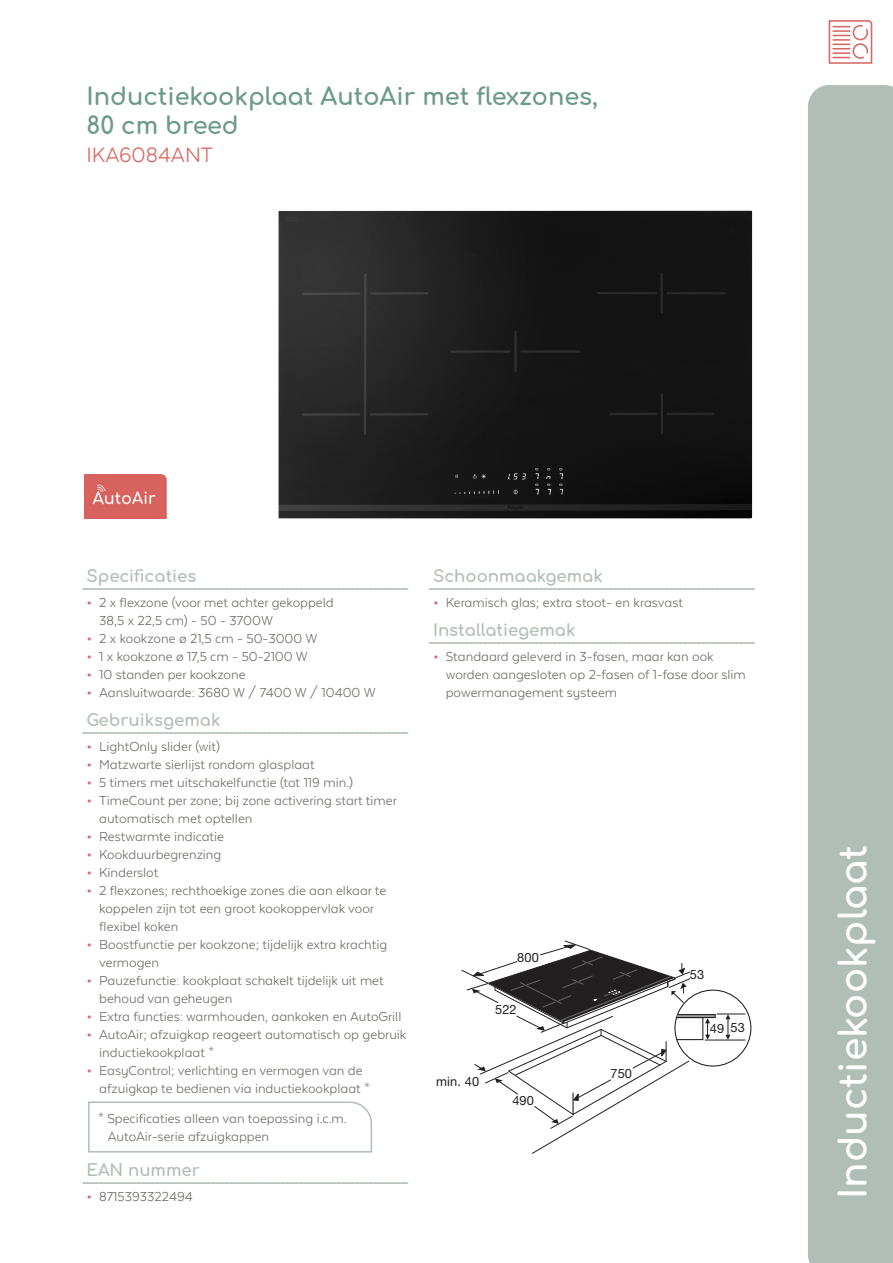
<style>
.page{position:relative;width:893px;height:1263px;background:#fff}
.page>*{position:absolute;margin:0;border:0;box-sizing:border-box;transform-origin:0 0}
.t1{font:37.5px "Comfortaa";color:#fff}
.Productomschrijving{font:24px/28.5px "Comfortaa";color:#6c9a89}
.Typenummer{font:24px "Texta Alt";color:#d86762}
.Producttekst_tussenk{font:16.5px "Comfortaa";color:#b1beb5}
.t2{font:15px/18px "Texta Alt";color:#706d68}
.t3{font:12.9px "Helvetica Neue LT Std";letter-spacing:.01em;color:#231f20}
.s1{font-weight:700;font-size:18px;color:#d86762}
</style>
<div class="page">
<div style="left:808px;top:85px;width:85px;height:1178px;background:#b1beb5"></div>
<svg style="left:829px;top:20px;width:43px;height:44px"></svg>
<img style="left:278px;top:211px;width:474px;height:307px">
<svg style="left:83px;top:588px;width:325px;height:2px"></svg>
<svg style="left:83px;top:732px;width:325px;height:2px"></svg>
<svg style="left:429px;top:588px;width:325px;height:2px"></svg>
<svg style="left:429px;top:642px;width:325px;height:2px"></svg>
<svg style="left:83px;top:1182px;width:325px;height:2px"></svg>
<svg style="left:675px;top:990px;width:76px;height:76px"></svg>
<svg style="left:461px;top:940px;width:284px;height:214px"></svg>
<svg style="left:88px;top:1101px;width:284px;height:52px"></svg>
<img style="left:85px;top:475px;width:81px;height:43px">
<p class="Productomschrijving" style="left:86px;top:79px;width:513px">Inductiekookplaat AutoAir met flexzones,<br>80 cm breed</p>
<p class="Typenummer" style="left:86px;top:143px;width:128px">IKA6084ANT</p>
<p class="Producttekst_tussenk" style="left:86px;top:561px;width:112px">Specificaties</p>
<p class="t2" style="left:99px;top:593px;width:236px;text-indent:-13px"><span class="s1">•</span> 2 x flexzone (voor met achter gekoppeld<br>38,5 x 22,5 cm) - 50 - 3700W</p>
<p class="t2" style="left:86px;top:629px;width:232px"><span class="s1">•</span> 2 x kookzone ø 21,5 cm - 50-3000 W</p>
<p class="t2" style="left:86px;top:647px;width:223px"><span class="s1">•</span> 1 x kookzone ø 17,5 cm - 50-2100 W</p>
<p class="t2" style="left:86px;top:665px;width:161px"><span class="s1">•</span> 10 standen per kookzone</p>
<p class="t2" style="left:86px;top:683px;width:291px"><span class="s1">•</span> Aansluitwaarde: 3680 W / 7400 W / 10400 W</p>
<p class="Producttekst_tussenk" style="left:86px;top:705px;width:135px">Gebruiksgemak</p>
<p class="t2" style="left:86px;top:737px;width:135px"><span class="s1">•</span> LightOnly slider (wit)</p>
<p class="t2" style="left:86px;top:755px;width:230px"><span class="s1">•</span> Matzwarte sierlijst rondom glasplaat</p>
<p class="t2" style="left:86px;top:773px;width:268px"><span class="s1">•</span> 5 timers met uitschakelfunctie (tot 119 min.)</p>
<p class="t2" style="left:99px;top:791px;width:299px;text-indent:-13px"><span class="s1">•</span> TimeCount per zone; bij zone activering start timer automatisch met optellen</p>
<p class="t2" style="left:86px;top:827px;width:139px"><span class="s1">•</span> Restwarmte indicatie</p>
<p class="t2" style="left:86px;top:845px;width:136px"><span class="s1">•</span> Kookduurbegrenzing</p>
<p class="t2" style="left:86px;top:863px;width:73px"><span class="s1">•</span> Kinderslot</p>
<p class="t2" style="left:99px;top:881px;width:289px;text-indent:-13px"><span class="s1">•</span> 2 flexzones; rechthoekige zones die aan elkaar te koppelen zijn tot een groot kookoppervlak voor flexibel koken</p>
<p class="t2" style="left:99px;top:935px;width:290px;text-indent:-13px"><span class="s1">•</span> Boostfunctie per kookzone; tijdelijk extra krachtig vermogen</p>
<p class="t2" style="left:99px;top:971px;width:286px;text-indent:-13px"><span class="s1">•</span> Pauzefunctie: kookplaat schakelt tijdelijk uit met behoud van geheugen</p>
<p class="t2" style="left:86px;top:1007px;width:316px"><span class="s1">•</span> Extra functies: warmhouden, aankoken en AutoGrill</p>
<p class="t2" style="left:99px;top:1025px;width:309px;text-indent:-13px"><span class="s1">•</span> AutoAir; afzuigkap reageert automatisch op gebruik inductiekookplaat *</p>
<p class="t2" style="left:99px;top:1061px;width:272px;text-indent:-13px"><span class="s1">•</span> EasyControl; verlichting en vermogen van de afzuigkap te bedienen via inductiekookplaat *</p>
<p class="t2" style="left:108px;top:1109px;width:240px;text-indent:-10px">* Specificaties alleen van toepassing i.c.m.<br>AutoAir-serie afzuigkappen</p>
<p class="Producttekst_tussenk" style="left:86px;top:1155px;width:115px">EAN nummer</p>
<p class="t2" style="left:86px;top:1187px;width:108px"><span class="s1">•</span> 8715393322494</p>
<p class="Producttekst_tussenk" style="left:433px;top:561px;width:171px">Schoonmaakgemak</p>
<p class="t2" style="left:433px;top:593px;width:251px"><span class="s1">•</span> Keramisch glas; extra stoot- en krasvast</p>
<p class="Producttekst_tussenk" style="left:433px;top:615px;width:144px">Installatiegemak</p>
<p class="t2" style="left:446px;top:647px;width:301px;text-indent:-13px"><span class="s1">•</span> Standaard geleverd in 3-fasen, maar kan ook worden aangesloten op 2-fasen of 1-fase door slim powermanagement systeem</p>
<p class="t3" style="left:517px;top:949px;width:23px">800</p>
<p class="t3" style="left:495px;top:1002px;width:23px">522</p>
<p class="t3" style="left:436px;top:1073px;width:45px">min. 40</p>
<p class="t3" style="left:512px;top:1093px;width:23px">490</p>
<p class="t3" style="left:610px;top:1065px;width:23px">750</p>
<p class="t3" style="left:690px;top:967px;width:16px">53</p>
<p class="t3" style="left:710px;top:1020px;width:36px">49 53</p>
<h1 class="t1" style="left:820px;top:1199px;width:356px;rotate:-90deg">Inductiekookplaat</h1>
</div>
